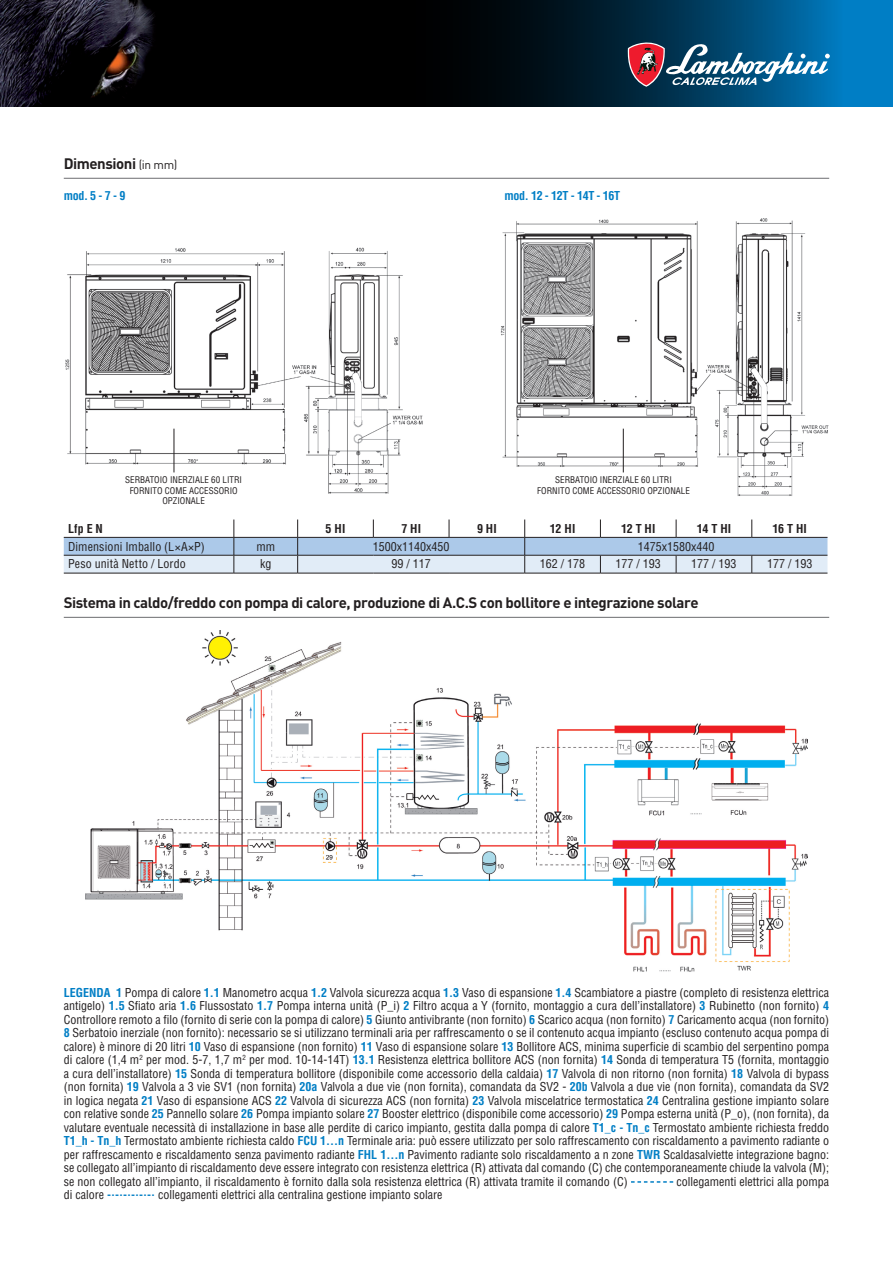
<style>
.page{position:relative;width:893px;height:1263px;background:#fff}
.page>*{position:absolute;margin:0;border:0;box-sizing:border-box;transform-origin:0 0}
.Titoletti{font:700 15px "DIN";letter-spacing:-.03em;color:#231f20}
.Tab_SX_modello{font:condensed 12px/13.5px "Helvetica LT Std";color:#231f20;text-align:justify}
.Tab_Centro_Bold{font:700 condensed 12px "Helvetica LT Std";letter-spacing:.015em;color:#231f20}
.t1{font:700 condensed 12px "Helvetica LT Std";letter-spacing:-.03em;color:#007ec5}
.Tab_SX_modello-2{font:700 condensed 12px "Helvetica LT Std";color:#231f20}
.Tab_Centro{font:condensed 12px "Helvetica LT Std";color:#231f20}
.t2{font:condensed 9px/10.5px "Helvetica LT Std";color:#231f20;text-align:center}
.s1{font-weight:400;font-size:12px}
.s2{font-weight:700;color:#007ec5}
</style>
<div class="page">
<img style="left:0;top:0;width:374px;height:106px">
<svg style="left:374px;top:0;width:519px;height:106px;background:#002b45"></svg>
<svg style="left:627px;top:38px;width:203px;height:49px;background:#486d8d"></svg>
<hr style="left:64px;top:617px;width:765px;height:1px;background:#6c6d70">
<hr style="left:64px;top:178px;width:765px;height:1px;background:#6c6d70">
<svg style="left:64px;top:519px;width:763px;height:54px"></svg>
<hr style="left:64px;top:573px;width:170px;height:1px;background:#231f20">
<hr style="left:234px;top:573px;width:64px;height:1px;background:#231f20">
<hr style="left:298px;top:573px;width:75px;height:1px;background:#231f20">
<hr style="left:373px;top:573px;width:76px;height:1px;background:#231f20">
<hr style="left:449px;top:573px;width:76px;height:1px;background:#231f20">
<hr style="left:525px;top:573px;width:75px;height:1px;background:#231f20">
<hr style="left:600px;top:573px;width:76px;height:1px;background:#231f20">
<hr style="left:676px;top:573px;width:76px;height:1px;background:#231f20">
<hr style="left:752px;top:573px;width:75px;height:1px;background:#231f20">
<img style="left:65px;top:247px;width:358px;height:247px">
<hr style="left:174px;top:429px;width:1px;height:43px;background:#231f20">
<img style="left:500px;top:218px;width:329px;height:278px">
<hr style="left:623px;top:429px;width:1px;height:43px;background:#231f20">
<img style="left:86px;top:630px;width:721px;height:342px">
<svg style="left:631px;top:1181px;width:42px;height:2px"></svg>
<p class="Titoletti" style="left:64px;top:154px;width:115px">Dimensioni <span class="s1">(in mm)</span></p>
<p class="t1" style="left:64px;top:188px;width:63px">mod. 5 - 7 - 9</p>
<p class="t1" style="left:504px;top:188px;width:117px">mod. 12 - 12T - 14T - 16T</p>
<p class="t2" style="left:125px;top:475px;width:118px">SERBATOIO INERZIALE 60 LITRI</p>
<p class="t2" style="left:130px;top:485px;width:110px">FORNITO COME ACCESSORIO<br>OPZIONALE</p>
<p class="t2" style="left:555px;top:475px;width:118px">SERBATOIO INERZIALE 60 LITRI</p>
<p class="t2" style="left:537px;top:485px;width:154px">FORNITO COME ACCESSORIO OPZIONALE</p>
<p class="Tab_SX_modello-2" style="left:68px;top:521px;width:36px">Lfp E N</p>
<p class="Tab_Centro_Bold" style="left:326px;top:521px;width:21px">5 HI</p>
<p class="Tab_Centro_Bold" style="left:401px;top:521px;width:21px">7 HI</p>
<p class="Tab_Centro_Bold" style="left:477px;top:521px;width:21px">9 HI</p>
<p class="Tab_Centro_Bold" style="left:550px;top:521px;width:27px">12 HI</p>
<p class="Tab_Centro_Bold" style="left:621px;top:521px;width:36px">12 T HI</p>
<p class="Tab_Centro_Bold" style="left:697px;top:521px;width:36px">14 T HI</p>
<p class="Tab_Centro_Bold" style="left:772px;top:521px;width:36px">16 T HI</p>
<p class="Tab_SX_modello" style="left:68px;top:539px;width:138px">Dimensioni Imballo (L×A×P)</p>
<p class="Tab_Centro" style="left:256px;top:539px;width:20px">mm</p>
<p class="Tab_SX_modello" style="left:373px;top:539px;width:78px">1500x1140x450</p>
<p class="Tab_SX_modello" style="left:638px;top:539px;width:78px">1475x1580x440</p>
<p class="Tab_SX_modello" style="left:68px;top:557px;width:119px">Peso unità Netto / Lordo</p>
<p class="Tab_Centro" style="left:260px;top:557px;width:13px">kg</p>
<p class="Tab_SX_modello" style="left:391px;top:557px;width:41px">99 / 117</p>
<p class="Tab_SX_modello" style="left:540px;top:557px;width:47px">162 / 178</p>
<p class="Tab_SX_modello" style="left:616px;top:557px;width:47px">177 / 193</p>
<p class="Tab_SX_modello" style="left:691px;top:557px;width:47px">177 / 193</p>
<p class="Tab_SX_modello" style="left:767px;top:557px;width:47px">177 / 193</p>
<p class="Titoletti" style="left:64px;top:593px;width:636px">Sistema in caldo/freddo con pompa di calore, produzione di A.C.S con bollitore e integrazione solare</p>
<p class="Tab_SX_modello" style="left:64px;top:985px;width:767px"><span class="s2">LEGENDA 1</span> Pompa di calore <span class="s2">1.1</span> Manometro acqua <span class="s2">1.2</span> Valvola sicurezza acqua <span class="s2">1.3</span> Vaso di espansione <span class="s2">1.4</span> Scambiatore a piastre (completo di resistenza elettrica antigelo) <span class="s2">1.5</span> Sfiato aria <span class="s2">1.6</span> Flussostato <span class="s2">1.7</span> Pompa interna unità (P_i) <span class="s2">2</span> Filtro acqua a Y (fornito, montaggio a cura dell’installatore) <span class="s2">3</span> Rubinetto (non fornito) <span class="s2">4<br></span>Controllore remoto a filo (fornito di serie con la pompa di calore) <span class="s2">5</span> Giunto antivibrante (non fornito) <span class="s2">6</span> Scarico acqua (non fornito) <span class="s2">7</span> Caricamento acqua (non fornito)<br><span class="s2">8</span> Serbatoio inerziale (non fornito): necessario se si utilizzano terminali aria per raffrescamento o se il contenuto acqua impianto (escluso contenuto acqua pompa di calore) è minore di 20 litri <span class="s2">10</span> Vaso di espansione (non fornito) <span class="s2">11</span> Vaso di espansione solare <span class="s2">13</span> Bollitore ACS, minima superficie di scambio del serpentino pompa di calore (1,4 m<sup>2</sup> per mod. 5-7, 1,7 m<sup>2</sup> per mod. 10-14-14T) <span class="s2">13.1</span> Resistenza elettrica bollitore ACS (non fornita) <span class="s2">14</span> Sonda di temperatura T5 (fornita, montaggio a cura dell’installatore) <span class="s2">15</span> Sonda di temperatura bollitore (disponibile come accessorio della caldaia) <span class="s2">17</span> Valvola di non ritorno (non fornita) <span class="s2">18</span> Valvola di bypass (non fornita) <span class="s2">19</span> Valvola a 3 vie SV1 (non fornita) <span class="s2">20a</span> Valvola a due vie (non fornita), comandata da SV2 - <span class="s2">20b</span> Valvola a due vie (non fornita), comandata da SV2 in logica negata <span class="s2">21</span> Vaso di espansione ACS <span class="s2">22</span> Valvola di sicurezza ACS (non fornita) <span class="s2">23</span> Valvola miscelatrice termostatica <span class="s2">24</span> Centralina gestione impianto solare con relative sonde <span class="s2">25</span> Pannello solare <span class="s2">26</span> Pompa impianto solare <span class="s2">27</span> Booster elettrico (disponibile come accessorio) <span class="s2">29</span> Pompa esterna unità (P_o), (non fornita), da valutare eventuale necessità di installazione in base alle perdite di carico impianto, gestita dalla pompa di calore <span class="s2">T1_c - Tn_c</span> Termostato ambiente richiesta freddo <span class="s2">T1_h - Tn_h</span> Termostato ambiente richiesta caldo <span class="s2">FCU 1...n</span> Terminale aria: può essere utilizzato per solo raffrescamento con riscaldamento a pavimento radiante o per raffrescamento e riscaldamento senza pavimento radiante <span class="s2">FHL 1...n</span> Pavimento radiante solo riscaldamento a n zone <span class="s2">TWR</span> Scaldasalviette integrazione bagno: se collegato all’impianto di riscaldamento deve essere integrato con resistenza elettrica (R) attivata dal comando (C) che contemporaneamente chiude la valvola (M); se non collegato all’impianto, il riscaldamento è fornito dalla sola resistenza elettrica (R) attivata tramite il comando (C)</p>
<p class="Tab_SX_modello" style="left:676px;top:1174px;width:154px">collegamenti elettrici alla pompa</p>
<p class="Tab_SX_modello" style="left:64px;top:1188px;width:380px">di calore <span class="s2">-</span><sup>.</sup><span class="s2">-</span><sup>.</sup><span class="s2">-</span><sup>.</sup><span class="s2">-</span><sup>.</sup><span class="s2">-</span><sup>.</sup><span class="s2">-</span><sup>.</sup> collegamenti elettrici alla centralina gestione impianto solare</p>
</div>
